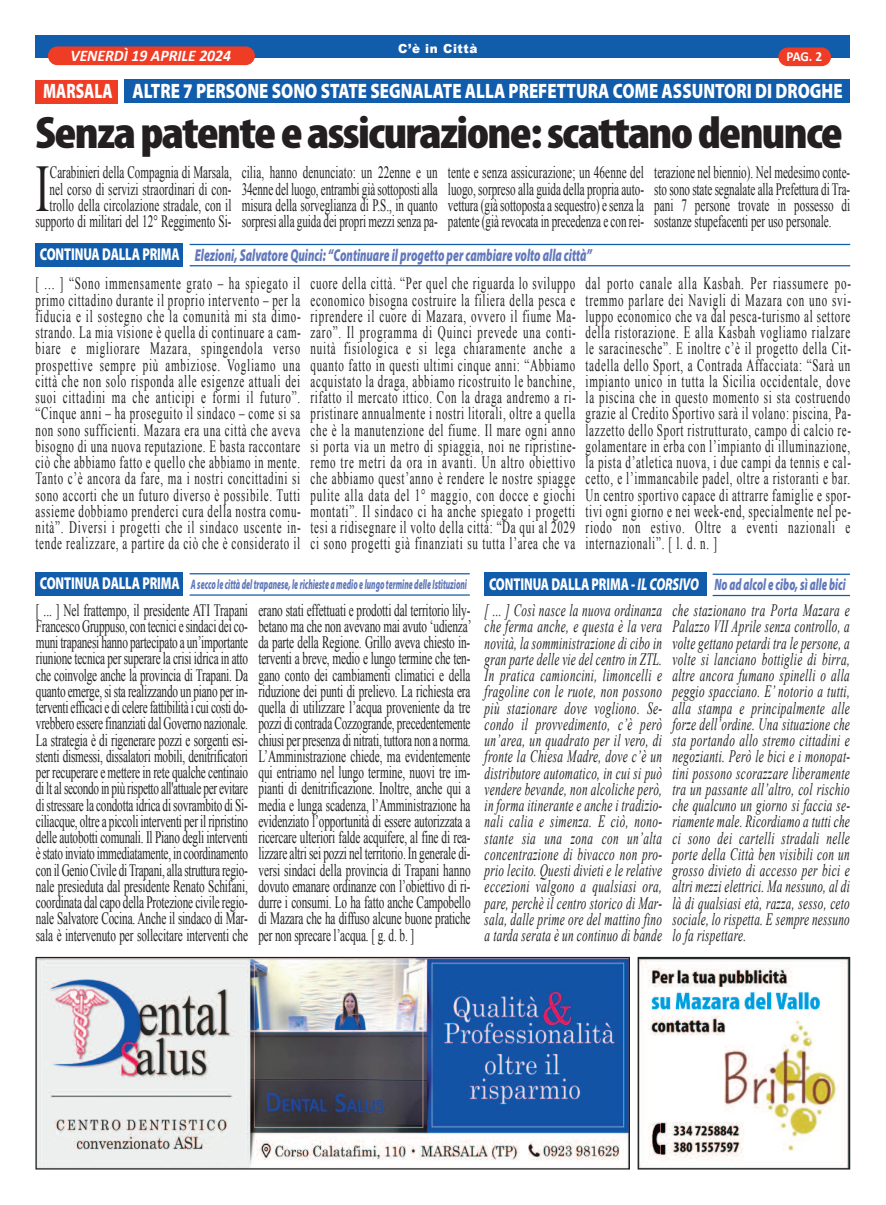
<style>
.page{position:relative;width:886px;height:1205px;background:#fff}
.page>*{position:absolute;margin:0;border:0;box-sizing:border-box;transform-origin:0 0}
.t1{font:66.5px "Times New Roman";color:#231f20;scale:.64 1}
.t2{font:900 condensed 45.88px "Myriad Pro";letter-spacing:-.035em;color:#231f20;scale:1.09 1}
.t3{font:900 20.88px "Myriad Pro";color:#fff;scale:.72 1}
.t4{font:17.38px/16.2px "Times New Roman";color:#231f20;text-align:justify;scale:.63 1}
.t5{font:17.38px/16.2px "Times New Roman";color:#231f20;text-align:justify;scale:.65 1}
.t6{font:italic 17.38px/16.2px "Times New Roman";letter-spacing:.025em;color:#231f20;text-align:justify;scale:.65 1}
.t7{font:17.38px/16.2px "Times New Roman";color:#231f20;text-align:justify;scale:.64 1}
.t8{font:italic 900 17.25px "Myriad Pro";color:#6178bb;scale:.65 1}
.t9{font:italic 900 16.5px "Myriad Pro";color:#6178bb;scale:.64 1}
.t10{font:italic 700 16.25px "Calibri";color:#fff;scale:.96 1}
.t11{font:italic 900 13.88px "Myriad Pro";color:#6178bb;scale:.56 1}
.t12{font:700 13.75px "Calibri";color:#fff;scale:.96 1}
.t13{font:900 12.5px "Arial";letter-spacing:.05em;color:#fff;scale:.96 1}
.s1{font-style:normal;color:#fff}
.s2{font-style:normal;font-size:17.25px;color:#fff}
.s3{font-size:17.25px;color:#fff}
</style>
<div class="page">
<div style="left:125px;top:79px;width:725px;height:24px;background:#115cab"></div>
<div style="left:35px;top:80px;width:83px;height:23px;background:#ef3c25"></div>
<div style="left:35px;top:35px;width:815px;height:23px;background:#115cab"></div>
<div style="left:48px;top:46px;width:207px;height:19px;background:#ef3c25;border-radius:9px"></div>
<div style="left:778px;top:47px;width:53px;height:19px;background:#ef3c25;border-radius:9px"></div>
<div style="left:35px;top:572px;width:148px;height:24px;background:#115cab"></div>
<hr style="left:190px;top:573px;width:280px;height:1px;background:#115cab">
<hr style="left:190px;top:594px;width:280px;height:2px;background:#115cab">
<div style="left:35px;top:243px;width:148px;height:23px;background:#115cab"></div>
<hr style="left:190px;top:244px;width:660px;height:1px;background:#115cab">
<hr style="left:190px;top:265px;width:660px;height:1px;background:#115cab">
<div style="left:485px;top:573px;width:222px;height:23px;background:#115cab"></div>
<hr style="left:712px;top:573px;width:138px;height:2px;background:#115cab">
<hr style="left:712px;top:595px;width:138px;height:1px;background:#115cab">
<img style="left:37px;top:959px;width:591px;height:208px">
<div style="left:35px;top:957px;width:595px;height:212px;border:1px solid #231f20"></div>
<img style="left:639px;top:959px;width:209px;height:208px">
<div style="left:637px;top:957px;width:213px;height:212px;border:1px solid #231f20"></div>
<p class="t13" style="left:398px;top:40px;width:84px">C’è in Città</p>
<p class="t10" style="left:70px;top:49px;width:169px">VENERDÌ 19 APRILE 2024</p>
<p class="t12" style="left:786px;top:51px;width:39px">PAG. 2</p>
<p class="t3" style="left:43px;top:83px;width:1112px">MARSALA ALTRE 7 PERSONE SONO STATE SEGNALATE ALLA PREFETTURA COME ASSUNTORI DI DROGHE</p>
<h2 class="t2" style="left:35px;top:116px;width:742px">Senzapatenteeassicurazione:scattanodenunce</h2>
<p class="t7" style="left:35px;top:164px;width:308px;text-align:right">Carabinieri della Compagnia di Marsala, nel corso di servizi straordinari di con&shy;trollo della circolazione stradale, con il supporto di militari del 12° Reggimento Si-</p>
<p class="t7" style="left:242px;top:164px;width:308px">cilia, hanno denunciato: un 22enne e un 34enne del luogo, entrambi già sottoposti alla misura della sorveglianza di P.S., in quanto sorpresi alla guida dei propri mezzi senza pa-</p>
<p class="t7" style="left:448px;top:164px;width:308px">tente e senza assicurazione; un 46enne del luogo, sorpreso alla guida della propria auto&shy;vettura (già sottoposta a sequestro) e senza la patente (già revocata in precedenza e con rei-</p>
<p class="t7" style="left:654px;top:164px;width:308px">terazione nel biennio). Nel medesimo conte&shy;sto sono state segnalate alla Prefettura di Tra&shy;pani 7 persone trovate in possesso di sostanze stupefacenti per uso personale.</p>
<h1 class="t1" style="left:35px;top:152px;width:24px">I</h1>
<p class="t8" style="left:40px;top:248px;width:851px"><span class="s1">CONTINUA DALLA PRIMA</span> Elezioni, Salvatore Quinci: “Continuare il progetto per cambiare volto alla città”</p>
<p class="t4" style="left:35px;top:275px;width:423px">[ ... ] “Sono immensamente grato – ha spiegato il primo cittadino durante il proprio intervento – per la fiducia e il sostegno che la comunità mi sta dimo&shy;strando. La mia visione è quella di continuare a cam&shy;biare e migliorare Mazara, spingendola verso prospettive sempre più ambiziose. Vogliamo una città che non solo risponda alle esigenze attuali dei suoi cittadini ma che anticipi e formi il futuro”. “Cinque anni – ha proseguito il sindaco – come si sa non sono sufficienti. Mazara era una città che aveva bisogno di una nuova reputazione. E basta raccontare ciò che abbiamo fatto e quello che abbiamo in mente.<br>Tanto c’è ancora da fare, ma i nostri concittadini si sono accorti che un futuro diverso è possibile. Tutti assieme dobbiamo prenderci cura della nostra comu&shy;nità”. Diversi i progetti che il sindaco uscente in&shy;tende realizzare, a partire da ciò che è considerato il</p>
<p class="t4" style="left:310px;top:275px;width:423px">cuore della città. “Per quel che riguarda lo sviluppo economico bisogna costruire la filiera della pesca e riprendere il cuore di Mazara, ovvero il fiume Ma&shy;zaro”. Il programma di Quinci prevede una conti&shy;nuità fisiologica e si lega chiaramente anche a quanto fatto in questi ultimi cinque anni: “Abbiamo acquistato la draga, abbiamo ricostruito le banchine, rifatto il mercato ittico. Con la draga andremo a ri&shy;pristinare annualmente i nostri litorali, oltre a quella che è la manutenzione del fiume. Il mare ogni anno si porta via un metro di spiaggia, noi ne ripristine&shy;remo tre metri da ora in avanti. Un altro obiettivo che abbiamo quest’anno è rendere le nostre spiagge pulite alla data del 1° maggio, con docce e giochi montati”. Il sindaco ci ha anche spiegato i progetti tesi a ridisegnare il volto della città: “Da qui al 2029 ci sono progetti già finanziati su tutta l’area che va</p>
<p class="t4" style="left:585px;top:275px;width:423px">dal porto canale alla Kasbah. Per riassumere po&shy;tremmo parlare dei Navigli di Mazara con uno svi&shy;luppo economico che va dal pesca-turismo al settore della ristorazione. E alla Kasbah vogliamo rialzare le saracinesche”. E inoltre c’è il progetto della Cit&shy;tadella dello Sport, a Contrada Affacciata: “Sarà un impianto unico in tutta la Sicilia occidentale, dove la piscina che in questo momento si sta costruendo grazie al Credito Sportivo sarà il volano: piscina, Pa&shy;lazzetto dello Sport ristrutturato, campo di calcio re&shy;golamentare in erba con l’impianto di illuminazione, la pista d’atletica nuova, i due campi da tennis e cal&shy;cetto, e l’immancabile padel, oltre a ristoranti e bar.<br>Un centro sportivo capace di attrarre famiglie e spor&shy;tivi ogni giorno e nei week-end, specialmente nel pe&shy;riodo non estivo. Oltre a eventi nazionali e internazionali”. [ l. d. n. ]</p>
<p class="t11" style="left:40px;top:579px;width:764px"><span class="s2">CONTINUA DALLA PRIMA</span> A secco le città del trapanese, le richieste a medio e lungo termine delle Istituzioni</p>
<p class="t5" style="left:36px;top:601px;width:328px">[ ... ] Nel frattempo, il presidente ATI Trapani Francesco Gruppuso, con tecnici e sindaci dei co&shy;muni trapanesi hanno partecipato a un’importante riunione tecnica per superare la crisi idrica in atto che coinvolge anche la provincia di Trapani. Da quanto emerge, si sta realizzando un piano per in&shy;terventi efficaci e di celere fattibilità i cui costi do&shy;vrebbero essere finanziati dal Governo nazionale.<br>La strategia è di rigenerare pozzi e sorgenti esi&shy;stenti dismessi, dissalatori mobili, denitrificatori per recuperare e mettere in rete qualche centinaio di lt al secondo in più rispetto all'attuale per evitare di stressare la condotta idrica di sovrambito di Si&shy;ciliacque, oltre a piccoli interventi per il ripristino delle autobotti comunali. Il Piano degli interventi è stato inviato immediatamente, in coordinamento con il Genio Civile di Trapani, alla struttura regio&shy;nale presieduta dal presidente Renato Schifani, coordinata dal capo della Protezione civile regio&shy;nale Salvatore Cocina. Anche il sindaco di Mar&shy;sala è intervenuto per sollecitare interventi che</p>
<p class="t5" style="left:258px;top:601px;width:329px">erano stati effettuati e prodotti dal territorio lily&shy;betano ma che non avevano mai avuto ‘udienza’ da parte della Regione. Grillo aveva chiesto in&shy;terventi a breve, medio e lungo termine che ten&shy;gano conto dei cambiamenti climatici e della riduzione dei punti di prelievo. La richiesta era quella di utilizzare l’acqua proveniente da tre pozzi di contrada Cozzogrande, precedentemente chiusi per presenza di nitrati, tuttora non a norma.<br>L’Amministrazione chiede, ma evidentemente qui entriamo nel lungo termine, nuovi tre im&shy;pianti di denitrificazione. Inoltre, anche qui a media e lunga scadenza, l’Amministrazione ha evidenziato l’opportunità di essere autorizzata a ricercare ulteriori falde acquifere, al fine di rea&shy;lizzare altri sei pozzi nel territorio. In generale di&shy;versi sindaci della provincia di Trapani hanno dovuto emanare ordinanze con l’obiettivo di ri&shy;durre i consumi. Lo ha fatto anche Campobello di Mazara che ha diffuso alcune buone pratiche per non sprecare l’acqua. [ g. d. b. ]</p>
<p class="t9" style="left:489px;top:578px;width:559px"><span class="s2">CONTINUA DALLA PRIMA -</span> <span class="s3">IL CORSIVO</span> No ad alcol e cibo, sì alle bici</p>
<p class="t6" style="left:485px;top:602px;width:275px">[ ... ] Così nasce la nuova ordinanza che ferma anche, e questa è la vera novità, la somministrazione di cibo in gran parte delle vie del centro in ZTL.<br>In pratica camioncini, limoncelli e fragoline con le ruote, non possono più stazionare dove vogliono. Se&shy;condo il provvedimento, c’è però un’area, un quadrato per il vero, di fronte la Chiesa Madre, dove c’è un distributore automatico, in cui si può vendere bevande, non alcoliche però, in forma itinerante e anche i tradizio&shy;nali calia e simenza. E ciò, nono&shy;stante sia una zona con un’alta concentrazione di bivacco non pro&shy;prio lecito. Questi divieti e le relative eccezioni valgono a qualsiasi ora, pare, perchè il centro storico di Mar&shy;sala, dalle prime ore del mattino fino a tarda serata è un continuo di bande</p>
<p class="t6" style="left:672px;top:602px;width:275px">che stazionano tra Porta Mazara e Palazzo VII Aprile senza controllo, a volte gettano petardi tra le persone, a volte si lanciano bottiglie di birra, altre ancora fumano spinelli o alla peggio spacciano. E’ notorio a tutti, alla stampa e principalmente alle forze dell’ordine. Una situazione che sta portando allo stremo cittadini e negozianti. Però le bici e i monopat&shy;tini possono scorazzare liberamente tra un passante all’altro, col rischio che qualcuno un giorno si faccia se&shy;riamente male. Ricordiamo a tutti che ci sono dei cartelli stradali nelle porte della Città ben visibili con un grosso divieto di accesso per bici e altri mezzi elettrici. Ma nessuno, al di là di qualsiasi età, razza, sesso, ceto sociale, lo rispetta. E sempre nessuno lo fa rispettare.</p>
</div>
